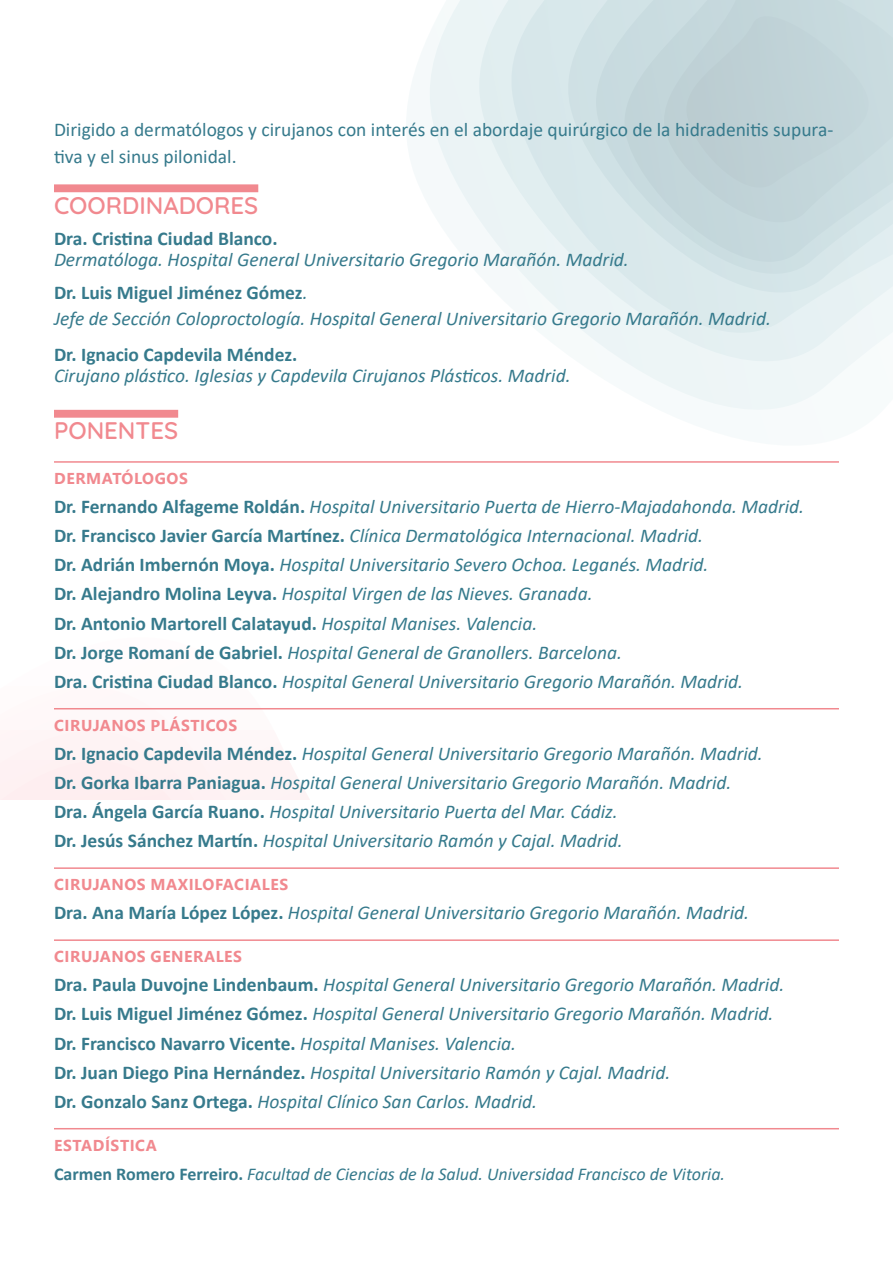
<style>
.page{position:relative;width:893px;height:1263px;background:#fff}
.page>*{position:absolute;margin:0;border:0;box-sizing:border-box;transform-origin:0 0}
.titulos{font:600 24px "Quicksand";color:#f1898f}
.autores_indice{font:italic 19.5px "Calibri";color:#367a8c}
.cargo{font:italic 19.5px "Calibri";color:#367a8c}
.autores_indice-2{font:700 19.5px "Calibri";color:#367a8c}
.autores_indice-3{font:19.5px/27px "Calibri";color:#367a8c}
.autores_indice-4{font:italic 18px "Calibri";color:#367a8c}
.apartados{font:700 15.75px "Segoe UI";letter-spacing:.035em;color:#f1898f}
.s1{font-weight:400;font-style:italic}
.s2{font-weight:700;font-style:normal}
</style>
<div class="page">
<svg style="left:54px;top:709px;width:403px;height:22px"></svg>
<div style="left:0;top:731px;width:309px;height:68px;background:#fef3f4"></div>
<svg style="left:430px;top:0;width:425px;height:410px"></svg>
<svg style="left:479px;top:0;width:412px;height:361px"></svg>
<svg style="left:511px;top:0;width:382px;height:333px;background:#e2eef0"></svg>
<svg style="left:568px;top:0;width:325px;height:293px;background:#dae8eb"></svg>
<svg style="left:596px;top:0;width:297px;height:274px;background:#d2e3e6"></svg>
<svg style="left:624px;top:0;width:269px;height:262px;background:#ccdde1"></svg>
<svg style="left:664px;top:0;width:229px;height:222px;background:#c6d8dd"></svg>
<div style="left:686px;top:16px;width:182px;height:172px;background:#c0d2d7"></div>
<div style="left:54px;top:184px;width:204px;height:8px;background:#f1898f"></div>
<div style="left:54px;top:410px;width:124px;height:8px;background:#f1898f"></div>
<hr style="left:54px;top:461px;width:785px;height:2px;background:#f1898f">
<hr style="left:54px;top:708px;width:785px;height:1px;background:#f1898f">
<hr style="left:54px;top:867px;width:785px;height:2px;background:#f1898f">
<hr style="left:54px;top:939px;width:785px;height:2px;background:#f1898f">
<hr style="left:54px;top:1128px;width:785px;height:1px;background:#f1898f">
<p class="autores_indice-3" style="left:54px;top:116px;width:781px">Dirigido a dermatólogos y cirujanos con interés en el abordaje quirúrgico de la hidradenitis supura&shy;tiva y el sinus pilonidal.</p>
<p class="titulos" style="left:54px;top:186px;width:206px">COORDINADORES</p>
<p class="autores_indice-2" style="left:54px;top:224px;width:225px">Dra. Cristina Ciudad Blanco.</p>
<p class="cargo" style="left:54px;top:246px;width:576px">Dermatóloga. Hospital General Universitario Gregorio Marañón. Madrid.</p>
<p class="autores_indice-2" style="left:54px;top:279px;width:255px">Dr. Luis Miguel Jiménez Gómez<span class="s1">.</span></p>
<p class="cargo" style="left:54px;top:305px;width:718px">Jefe de Sección Coloproctología. Hospital General Universitario Gregorio Marañón. Madrid.</p>
<p class="autores_indice-2" style="left:54px;top:340px;width:245px">Dr. Ignacio Capdevila Méndez.</p>
<p class="cargo" style="left:54px;top:362px;width:518px">Cirujano plástico. Iglesias y Capdevila Cirujanos Plásticos. Madrid.</p>
<p class="titulos" style="left:54px;top:412px;width:126px">PONENTES</p>
<p class="apartados" style="left:54px;top:463px;width:135px">DERMATÓLOGOS</p>
<p class="autores_indice" style="left:54px;top:493px;width:752px"><span class="s2">Dr. Fernando Alfageme Roldán.</span> Hospital Universitario Puerta de Hierro-Majadahonda. Madrid.</p>
<p class="autores_indice" style="left:54px;top:522px;width:651px"><span class="s2">Dr. Francisco Javier García Martínez.</span> Clínica Dermatológica Internacional. Madrid.</p>
<p class="autores_indice" style="left:54px;top:551px;width:656px"><span class="s2">Dr. Adrián Imbernón Moya.</span> Hospital Universitario Severo Ochoa. Leganés. Madrid.</p>
<p class="autores_indice" style="left:54px;top:580px;width:540px"><span class="s2">Dr. Alejandro Molina Leyva.</span> Hospital Virgen de las Nieves. Granada.</p>
<p class="autores_indice-2" style="left:54px;top:609px;width:485px">Dr. Antonio Martorell Calatayud. <span class="s1">Hospital Manises. Valencia.</span></p>
<p class="autores_indice" style="left:54px;top:639px;width:570px"><span class="s2">Dr. Jorge Romaní de Gabriel.</span> Hospital General de Granollers. Barcelona.</p>
<p class="autores_indice" style="left:54px;top:668px;width:691px"><span class="s2">Dra. Cristina Ciudad Blanco.</span> Hospital General Universitario Gregorio Marañón. Madrid.</p>
<p class="apartados" style="left:54px;top:710px;width:185px">CIRUJANOS PLÁSTICOS</p>
<p class="autores_indice" style="left:54px;top:740px;width:710px"><span class="s2">Dr. Ignacio Capdevila Méndez.</span> Hospital General Universitario Gregorio Marañón. Madrid.</p>
<p class="autores_indice" style="left:54px;top:769px;width:679px"><span class="s2">Dr. Gorka Ibarra Paniagua.</span> Hospital General Universitario Gregorio Marañón. Madrid.</p>
<p class="autores_indice" style="left:54px;top:798px;width:565px"><span class="s2">Dra. Ángela García Ruano.</span> Hospital Universitario Puerta del Mar. Cádiz.</p>
<p class="autores_indice" style="left:54px;top:827px;width:570px"><span class="s2">Dr. Jesús Sánchez Martín.</span> Hospital Universitario Ramón y Cajal. Madrid.</p>
<p class="apartados" style="left:54px;top:870px;width:235px">CIRUJANOS MAXILOFACIALES</p>
<p class="autores_indice" style="left:54px;top:899px;width:697px"><span class="s2">Dra. Ana María López López.</span> Hospital General Universitario Gregorio Marañón. Madrid.</p>
<p class="apartados" style="left:54px;top:942px;width:189px">CIRUJANOS GENERALES</p>
<p class="autores_indice" style="left:54px;top:971px;width:732px"><span class="s2">Dra. Paula Duvojne Lindenbaum.</span> Hospital General Universitario Gregorio Marañón. Madrid.</p>
<p class="autores_indice" style="left:54px;top:1000px;width:721px"><span class="s2">Dr. Luis Miguel Jiménez Gómez.</span> Hospital General Universitario Gregorio Marañón. Madrid.</p>
<p class="autores_indice-2" style="left:54px;top:1029px;width:464px">Dr. Francisco Navarro Vicente. <span class="s1">Hospital Manises. Valencia.</span></p>
<p class="autores_indice" style="left:54px;top:1059px;width:618px"><span class="s2">Dr. Juan Diego Pina Hernández.</span> Hospital Universitario Ramón y Cajal. Madrid.</p>
<p class="autores_indice" style="left:54px;top:1088px;width:485px"><span class="s2">Dr. Gonzalo Sanz Ortega.</span> Hospital Clínico San Carlos. Madrid.</p>
<p class="apartados" style="left:54px;top:1130px;width:104px">ESTADÍSTICA</p>
<p class="autores_indice-4" style="left:54px;top:1161px;width:673px"><span class="s2">Carmen Romero Ferreiro.</span> Facultad de Ciencias de la Salud. Universidad Francisco de Vitoria.</p>
</div>
